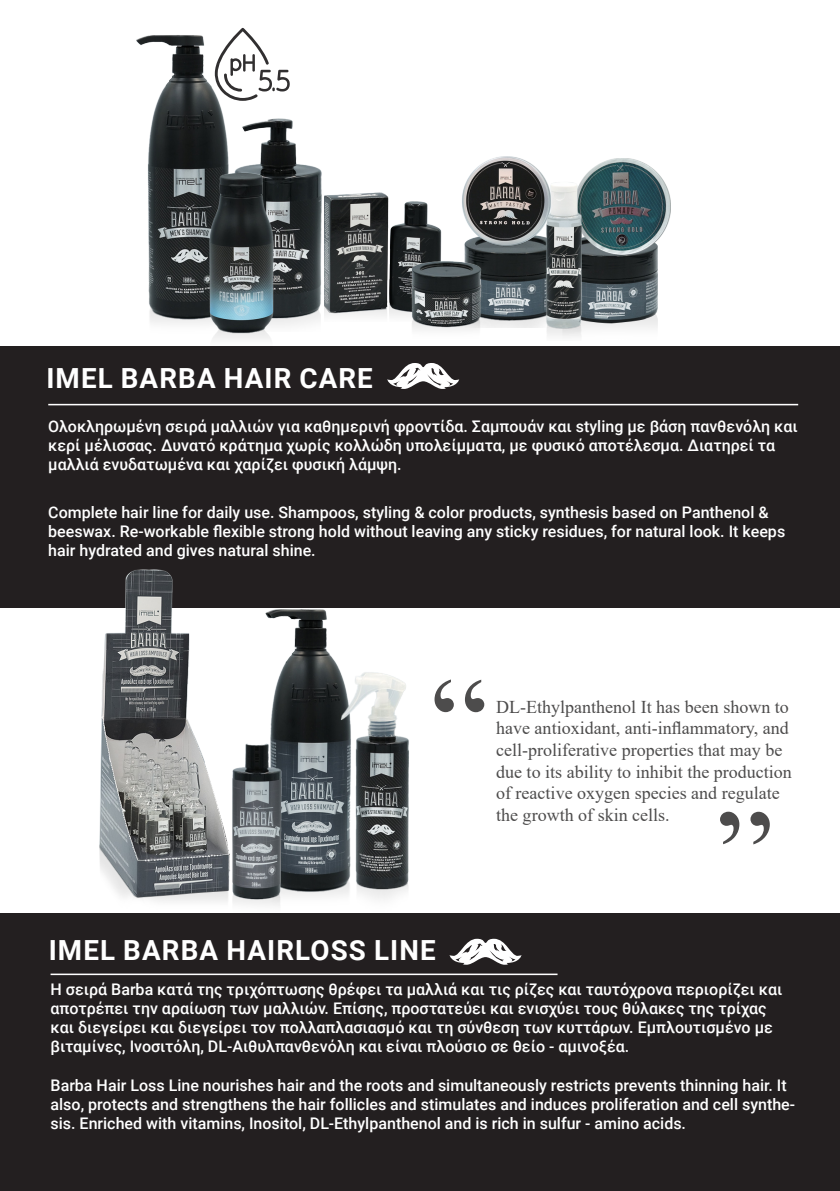
<style>
.page{position:relative;width:840px;height:1191px;background:#fff}
.page>*{position:absolute;margin:0;border:0;box-sizing:border-box;transform-origin:0 0}
.t1{font:700 27.8px "Roboto";letter-spacing:.04em;color:#fff}
.t2{font:18px/21.6px "Times New Roman";color:#4d4c4c}
.t3{font:500 16px/19.2px "Roboto";color:#fff}
</style>
<div class="page">
<div style="left:0;top:346px;width:839px;height:261px;background:#231f20"></div>
<div style="left:0;top:913px;width:839px;height:278px;background:#231f20"></div>
<img style="left:251px;top:607px;width:104px;height:289px">
<img style="left:136px;top:35px;width:66px;height:289px">
<img style="left:279px;top:118px;width:43px;height:208px">
<svg style="left:449px;top:938px;width:72px;height:26px"></svg>
<svg style="left:387px;top:363px;width:72px;height:26px"></svg>
<svg style="left:279px;top:69px;width:11px;height:23px"></svg>
<img style="left:251px;top:705px;width:40px;height:201px">
<img style="left:498px;top:248px;width:36px;height:79px">
<hr style="left:51px;top:973px;width:506px;height:2px;background:#fff">
<hr style="left:48px;top:404px;width:749px;height:1px;background:#fff">
<img style="left:324px;top:192px;width:118px;height:124px">
<img style="left:83px;top:569px;width:168px;height:335px">
<img style="left:397px;top:236px;width:101px;height:94px">
<img style="left:202px;top:27px;width:77px;height:313px">
<img style="left:457px;top:156px;width:86px;height:92px">
<img style="left:591px;top:197px;width:80px;height:131px">
<img style="left:586px;top:159px;width:84px;height:95px">
<img style="left:534px;top:175px;width:57px;height:162px">
<img style="left:330px;top:663px;width:79px;height:237px">
<svg style="left:434px;top:679px;width:50px;height:33px"></svg>
<svg style="left:720px;top:811px;width:49px;height:33px"></svg>
<p class="t1" style="left:46px;top:358px;width:328px">IMEL BARBA HAIR CARE</p>
<p class="t3" style="left:48px;top:416px;width:750px">Ολοκληρωμένη σειρά μαλλιών για καθημερινή φροντίδα. Σαμπουάν και styling με βάση πανθενόλη και κερί μέλισσας. Δυνατό κράτημα χωρίς κολλώδη υπολείμματα, με φυσικό αποτέλεσμα. Διατηρεί τα μαλλιά ενυδατωμένα και χαρίζει φυσική λάμψη.</p>
<p class="t3" style="left:48px;top:502px;width:738px">Complete hair line for daily use. Shampoos, styling &amp; color products, synthesis based on Panthenol &amp; beeswax. Re-workable flexible strong hold without leaving any sticky residues, for natural look. It keeps hair hydrated and gives natural shine.</p>
<p class="t1" style="left:49px;top:930px;width:388px">IMEL BARBA HAIRLOSS LINE</p>
<p class="t2" style="left:496px;top:695px;width:297px">DL-Ethylpanthenol It has been shown to have antioxidant, anti-inflammatory, and cell-proliferative properties that may be due to its ability to inhibit the production of reactive oxygen species and regulate the growth of skin cells.</p>
<p class="t3" style="left:51px;top:979px;width:733px">Η σειρά Barba κατά της τριχόπτωσης θρέφει τα μαλλιά και τις ρίζες και ταυτόχρονα περιορίζει και αποτρέπει την αραίωση των μαλλιών. Επίσης, προστατεύει και ενισχύει τους θύλακες της τρίχας και διεγείρει και διεγείρει τον πολλαπλασιασμό και τη σύνθεση των κυττάρων. Εμπλουτισμένο με βιταμίνες, Ινοσιτόλη, DL-Αιθυλπανθενόλη και είναι πλούσιο σε θείο - αμινοξέα.</p>
<p class="t3" style="left:51px;top:1075px;width:745px">Barba Hair Loss Line nourishes hair and the roots and simultaneously restricts prevents thinning hair. It also, protects and strengthens the hair follicles and stimulates and induces proliferation and cell synthe&shy;sis. Enriched with vitamins, Inositol, DL-Ethylpanthenol and is rich in sulfur - amino acids.</p>
</div>
